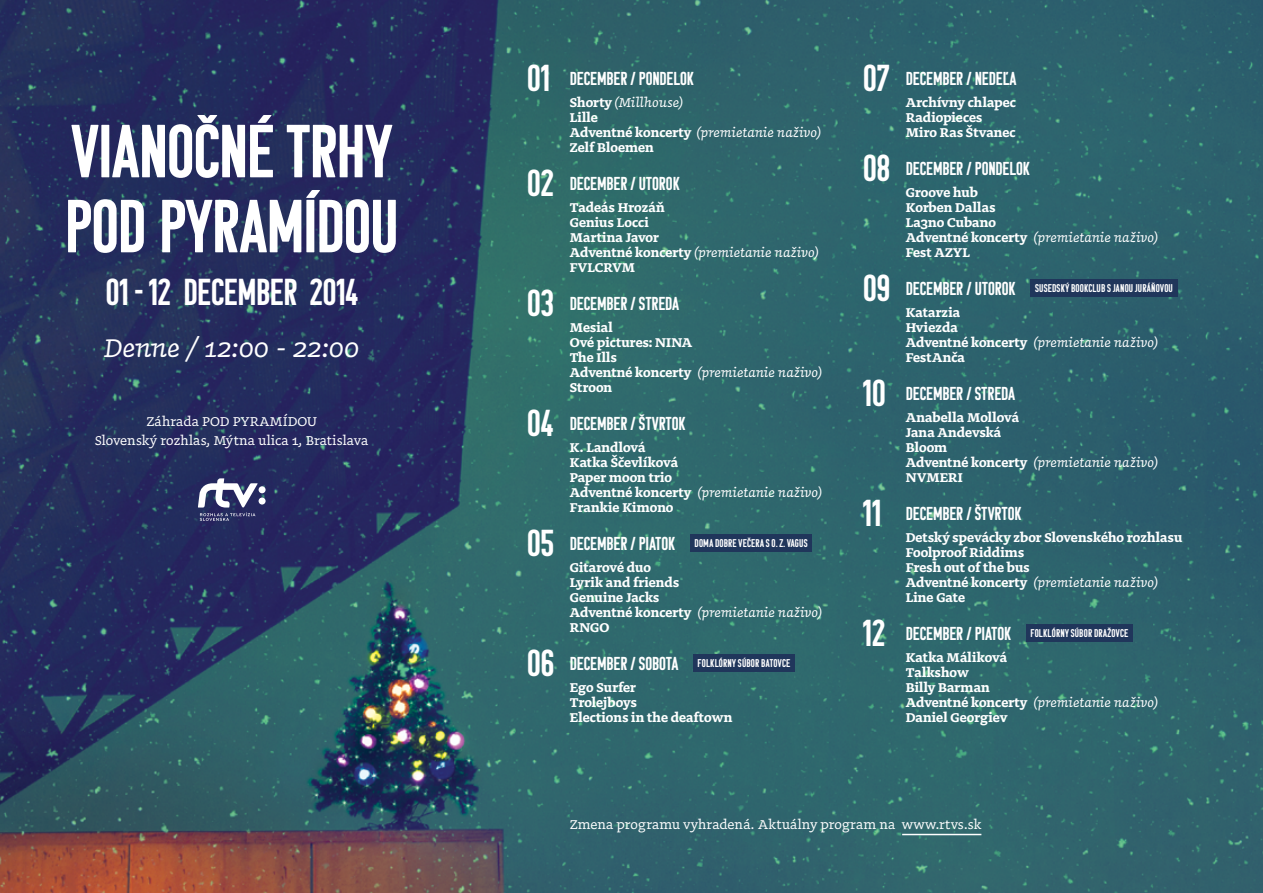
<style>
.page{position:relative;width:1263px;height:893px;background:#fff}
.page>*{position:absolute;margin:0;border:0;box-sizing:border-box;transform-origin:0 0}
.t1{font:75px/75px "Komu B";letter-spacing:-.005em;color:#fff}
.t2{font:37.5px "Komu B";color:#fff}
.t3{font:italic 30px "Doko";color:#fff}
.t4{font:18.75px "Komu B";color:#fff}
.t5{font:700 15px/15px "Doko";letter-spacing:.01em;color:#fff}
.t6{font:15px/18.8px "Doko";letter-spacing:.01em;color:#fff;text-align:center}
.t7{font:11.25px "Komu B";letter-spacing:.02em;color:#fff}
.s1{font-size:37.5px}
.s2{font-weight:400;font-style:italic}
</style>
<div class="page">
<img style="left:0;top:0;width:1263px;height:893px">
<hr style="left:902px;top:834px;width:79px;height:1px;background:#fff">
<svg style="left:198px;top:478px;width:60px;height:43px"></svg>
<div style="left:259px;top:486px;width:7px;height:7px;background:#fff;border-radius:50%"></div>
<div style="left:259px;top:497px;width:7px;height:8px;background:#fff;border-radius:50%"></div>
<div style="left:690px;top:534px;width:122px;height:17px;background:#20365b"></div>
<div style="left:693px;top:655px;width:102px;height:17px;background:#20365b"></div>
<div style="left:1030px;top:280px;width:148px;height:17px;background:#20365b"></div>
<div style="left:1026px;top:625px;width:107px;height:17px;background:#20365b"></div>
<h1 class="t1" style="left:65px;top:113px;width:336px">VIANOČNÉ TRHY<br>POD PYRAMÍDOU</h1>
<h2 class="t2" style="left:106px;top:271px;width:254px">01 - 12 DECEMBER 2014</h2>
<h3 class="t3" style="left:104px;top:330px;width:257px">Denne / 12:00 - 22:00</h3>
<p class="t6" style="left:95px;top:412px;width:274px">Záhrada POD PYRAMÍDOU<br>Slovenský rozhlas, Mýtna ulica 1, Bratislava</p>
<p class="t4" style="left:527px;top:68px;width:168px"><span class="s1">01</span> DECEMBER / PONDELOK</p>
<p class="t5" style="left:570px;top:94px;width:253px">Shorty <span class="s2">(Millhouse)<br></span>Lille<br>Adventné koncerty <span class="s2">(premietanie naživo)<br></span>Zelf Bloemen</p>
<p class="t4" style="left:527px;top:173px;width:154px"><span class="s1">02</span> DECEMBER / UTOROK</p>
<p class="t5" style="left:570px;top:199px;width:250px">Tadeás Hrozáň<br>Genius Locci<br>Martina Javor<br>Adventné koncerty <span class="s2">(premietanie naživo)<br></span>FVLCRVM</p>
<p class="t4" style="left:527px;top:293px;width:153px"><span class="s1">03</span> DECEMBER / STREDA</p>
<p class="t5" style="left:570px;top:319px;width:254px">Mesial<br>Ové pictures: NINA<br>The Ills<br>Adventné koncerty <span class="s2">(premietanie naživo)<br></span>Stroon</p>
<p class="t4" style="left:527px;top:413px;width:160px"><span class="s1">04</span> DECEMBER / ŠTVRTOK</p>
<p class="t5" style="left:570px;top:439px;width:254px">K. Landlová<br>Katka Ščevlíková<br>Paper moon trio<br>Adventné koncerty <span class="s2">(premietanie naživo)<br></span>Frankie Kimono</p>
<p class="t4" style="left:527px;top:533px;width:149px"><span class="s1">05</span> DECEMBER / PIATOK</p>
<p class="t5" style="left:570px;top:559px;width:254px">Gitarové duo<br>Lyrik and friends<br>Genuine Jacks<br>Adventné koncerty <span class="s2">(premietanie naživo)<br></span>RNGO</p>
<p class="t4" style="left:527px;top:653px;width:152px"><span class="s1">06</span> DECEMBER / SOBOTA</p>
<p class="t5" style="left:570px;top:679px;width:164px">Ego Surfer<br>Trolejboys<br>Elections in the deaftown</p>
<p class="t7" style="left:694px;top:537px;width:115px">DOMA DOBRE VEČERA S O. Z. VAGUS</p>
<p class="t7" style="left:698px;top:657px;width:94px">FOLKLÓRNY SÚBOR BATOVCE</p>
<p class="t4" style="left:863px;top:68px;width:155px"><span class="s1">07</span> DECEMBER / NEDEĽA</p>
<p class="t5" style="left:906px;top:94px;width:112px">Archívny chlapec<br>Radiopieces<br>Miro Ras Štvanec</p>
<p class="t4" style="left:863px;top:158px;width:168px"><span class="s1">08</span> DECEMBER / PONDELOK</p>
<p class="t5" style="left:906px;top:184px;width:254px">Groove hub<br>Korben Dallas<br>La3no Cubano<br>Adventné koncerty <span class="s2">(premietanie naživo)<br></span>Fest AZYL</p>
<p class="t4" style="left:863px;top:278px;width:154px"><span class="s1">09</span> DECEMBER / UTOROK</p>
<p class="t5" style="left:906px;top:304px;width:254px">Katarzia<br>Hviezda<br>Adventné koncerty <span class="s2">(premietanie naživo)<br></span>FestAnča</p>
<p class="t4" style="left:863px;top:383px;width:153px"><span class="s1">10</span> DECEMBER / STREDA</p>
<p class="t5" style="left:906px;top:409px;width:254px">Anabella Mollová<br>Jana Andevská<br>Bloom<br>Adventné koncerty <span class="s2">(premietanie naživo)<br></span>NVMERI</p>
<p class="t4" style="left:863px;top:503px;width:160px"><span class="s1">11</span> DECEMBER / ŠTVRTOK</p>
<p class="t5" style="left:906px;top:529px;width:278px">Detský spevácky zbor Slovenského rozhlasu<br>Foolproof Riddims<br>Fresh out of the bus<br>Adventné koncerty <span class="s2">(premietanie naživo)<br></span>Line Gate</p>
<p class="t4" style="left:863px;top:623px;width:149px"><span class="s1">12</span> DECEMBER / PIATOK</p>
<p class="t5" style="left:906px;top:649px;width:254px">Katka Máliková<br>Talkshow<br>Billy Barman<br>Adventné koncerty <span class="s2">(premietanie naživo)<br></span>Daniel Georgiev</p>
<p class="t7" style="left:1035px;top:282px;width:139px">SUSEDSKÝ BOOKCLUB S JANOU JURÁŇOVOU</p>
<p class="t7" style="left:1030px;top:627px;width:99px">FOLKLÓRNY SÚBOR DRAŽOVCE</p>
<p class="t6" style="left:570px;top:815px;width:413px">Zmena programu vyhradená. Aktuálny program na www.rtvs.sk</p>
</div>
